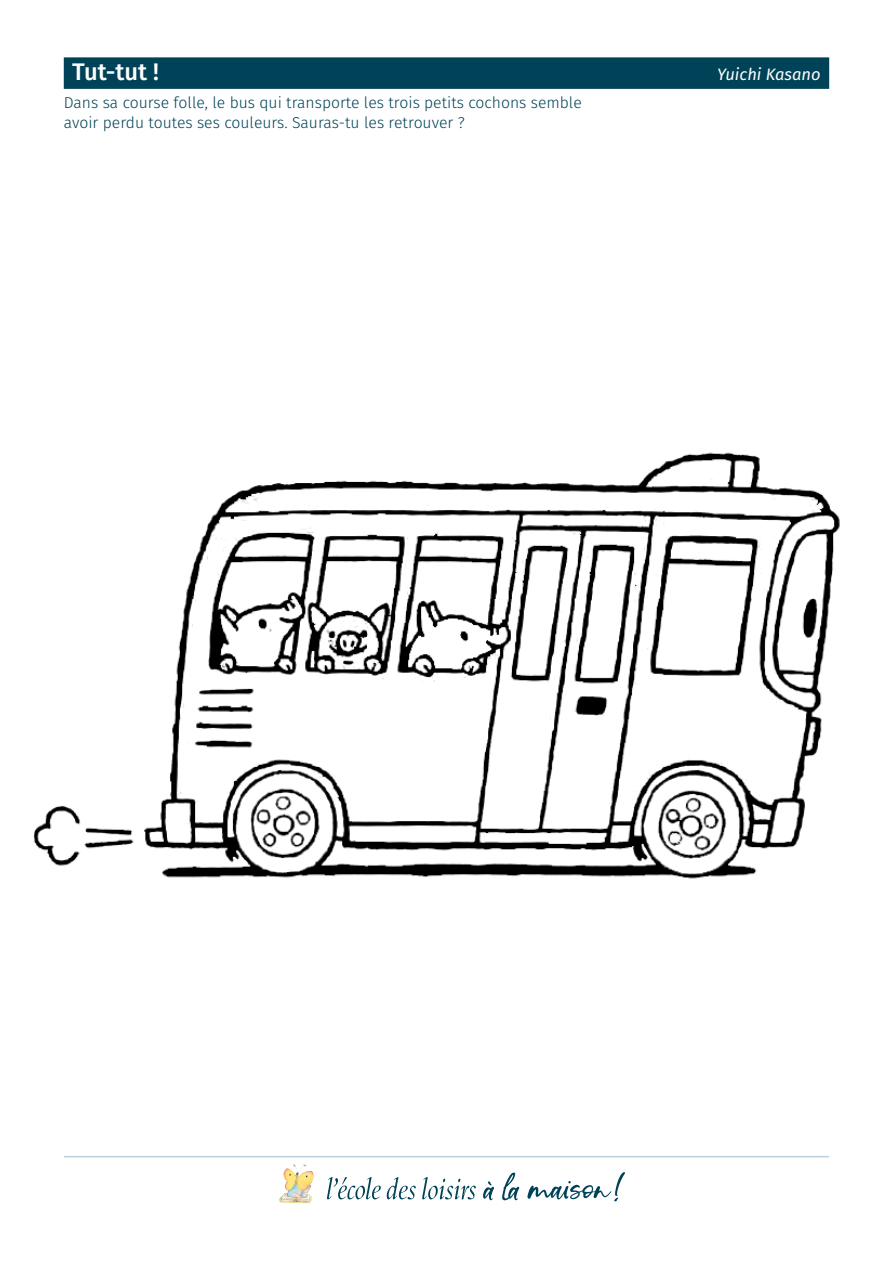
<style>
.page{position:relative;width:893px;height:1263px;background:#fff}
.page>*{position:absolute;margin:0;border:0;box-sizing:border-box;transform-origin:0 0}
.Titre{font:500 24px "Fira Sans";color:#fff}
.Titre-2{font:italic 16.5px "Fira Sans";color:#fff}
.Consigne{font:300 15.75px/19.5px "Fira Sans";color:#004358}
</style>
<div class="page">
<div style="left:64px;top:57px;width:765px;height:32px;background:#004358"></div>
<hr style="left:65px;top:1156px;width:763px;height:1px;background:#b8ceda">
<svg style="left:483px;top:1172px;width:142px;height:29px"></svg>
<svg style="left:327px;top:1177px;width:149px;height:22px"></svg>
<img style="left:278px;top:1164px;width:36px;height:40px">
<img style="left:33px;top:452px;width:807px;height:427px">
<p class="Titre" style="left:72px;top:53px;width:88px">Tut-tut !</p>
<p class="Titre-2" style="left:717px;top:62px;width:105px">Yuichi Kasano</p>
<p class="Consigne" style="left:64px;top:93px;width:520px">Dans sa course folle, le bus qui transporte les trois petits cochons semble avoir perdu toutes ses couleurs. Sauras-tu les retrouver ?</p>
</div>
